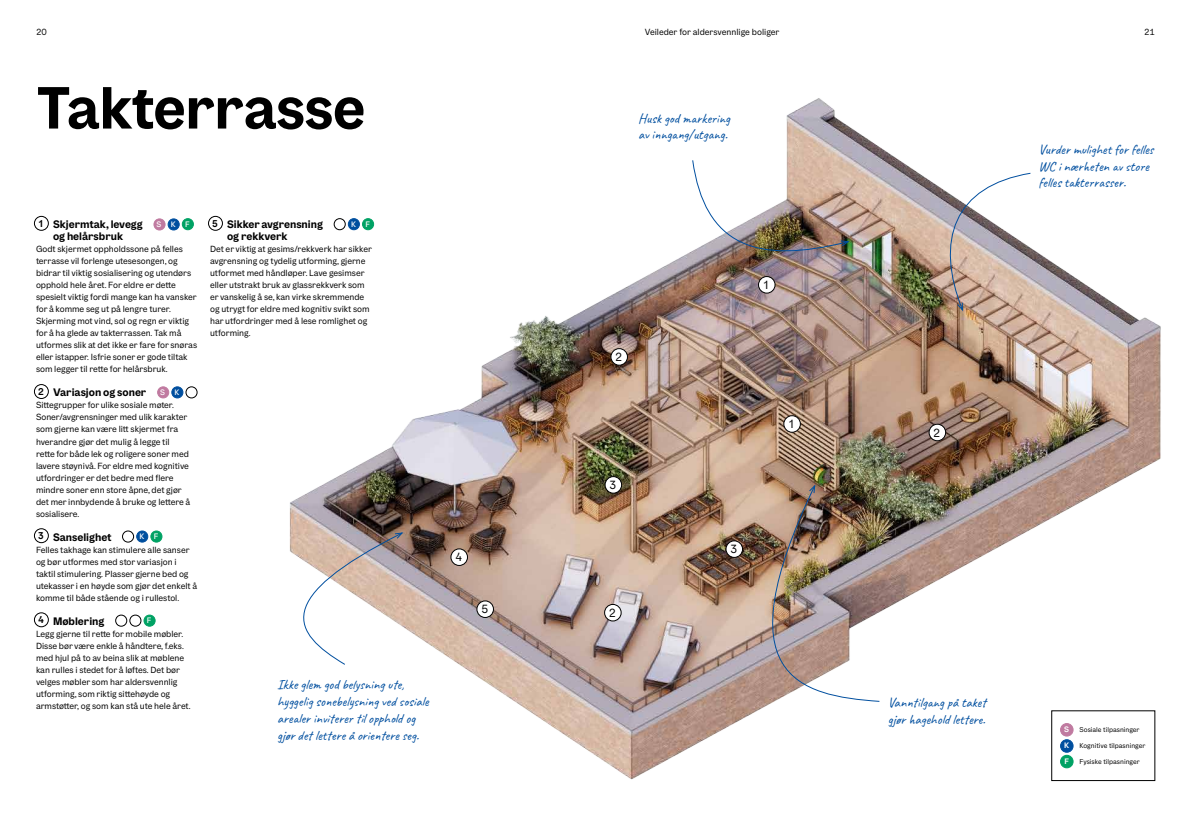
<style>
.page{position:relative;width:1191px;height:823px;background:#fff}
.page>*{position:absolute;margin:0;border:0;box-sizing:border-box;transform-origin:0 0}
.t1{font:700 60px "OBOS Text";letter-spacing:-.01em;color:#000}
.t2{font:14px/16.8px "Caveat";color:#004f9f}
.t3{font:12px "OBOS Text";color:#000}
.t4{font:700 11px/12px "OBOS Text";color:#000}
.t5{font:600 10px "OBOS Text";color:#000}
.t6{font:9px/12px "OBOS Text";color:#000}
.t7{font:500 8px "OBOS Text";color:#fff}
.t8{font:600 8px/15.6px "OBOS Text";color:#fff}
.t9{font:7px "OBOS Text";color:#000}
</style>
<div class="page">
<img style="left:289px;top:98px;width:872px;height:682px">
<svg style="left:934px;top:172px;width:97px;height:140px"></svg>
<img style="left:692px;top:159px;width:158px;height:106px">
<svg style="left:289px;top:531px;width:115px;height:134px"></svg>
<img style="left:723px;top:483px;width:157px;height:218px">
<div style="left:168px;top:219px;width:11px;height:11px;background:#004f9f;border-radius:50%"></div>
<div style="left:168px;top:219px;width:11px;height:11px;border:1px solid #004f9f;border-radius:50%"></div>
<div style="left:348px;top:218px;width:11px;height:11px;background:#004f9f;border-radius:50%"></div>
<div style="left:348px;top:218px;width:11px;height:12px;border:1px solid #004f9f;border-radius:50%"></div>
<div style="left:137px;top:530px;width:11px;height:11px;background:#004f9f;border-radius:50%"></div>
<div style="left:137px;top:530px;width:11px;height:12px;border:1px solid #004f9f;border-radius:50%"></div>
<div style="left:172px;top:386px;width:11px;height:11px;background:#004f9f;border-radius:50%"></div>
<div style="left:172px;top:386px;width:11px;height:12px;border:1px solid #004f9f;border-radius:50%"></div>
<div style="left:130px;top:614px;width:11px;height:12px;border:1px solid #000;border-radius:50%"></div>
<div style="left:182px;top:218px;width:11px;height:11px;background:#00a264;border-radius:50%"></div>
<div style="left:182px;top:218px;width:11px;height:12px;border:1px solid #00a264;border-radius:50%"></div>
<div style="left:362px;top:218px;width:11px;height:11px;background:#00a264;border-radius:50%"></div>
<div style="left:362px;top:218px;width:12px;height:12px;border:1px solid #00a264;border-radius:50%"></div>
<div style="left:151px;top:530px;width:11px;height:11px;background:#00a264;border-radius:50%"></div>
<div style="left:151px;top:530px;width:11px;height:12px;border:1px solid #00a264;border-radius:50%"></div>
<div style="left:186px;top:386px;width:11px;height:12px;border:1px solid #000;border-radius:50%"></div>
<div style="left:144px;top:614px;width:11px;height:11px;background:#00a264;border-radius:50%"></div>
<div style="left:144px;top:614px;width:11px;height:12px;border:1px solid #00a264;border-radius:50%"></div>
<div style="left:154px;top:219px;width:11px;height:11px;background:#c07aa0;border-radius:50%"></div>
<div style="left:154px;top:219px;width:11px;height:11px;border:1px solid #c07aa0;border-radius:50%"></div>
<div style="left:334px;top:218px;width:11px;height:12px;border:1px solid #000;border-radius:50%"></div>
<div style="left:122px;top:530px;width:12px;height:12px;border:1px solid #000;border-radius:50%"></div>
<div style="left:158px;top:386px;width:11px;height:11px;background:#c07aa0;border-radius:50%"></div>
<div style="left:157px;top:386px;width:12px;height:12px;border:1px solid #c07aa0;border-radius:50%"></div>
<div style="left:116px;top:614px;width:11px;height:12px;border:1px solid #000;border-radius:50%"></div>
<div style="left:1060px;top:723px;width:13px;height:12px;background:#c07aa0;border-radius:50%"></div>
<div style="left:1060px;top:723px;width:13px;height:12px;border:1px solid #c07aa0;border-radius:50%"></div>
<div style="left:1060px;top:739px;width:13px;height:12px;background:#004f9f;border-radius:50%"></div>
<div style="left:1060px;top:739px;width:13px;height:13px;border:1px solid #004f9f;border-radius:50%"></div>
<div style="left:1060px;top:754px;width:13px;height:13px;background:#00a264;border-radius:50%"></div>
<div style="left:1060px;top:754px;width:13px;height:13px;border:1px solid #00a264;border-radius:50%"></div>
<div style="left:34px;top:216px;width:14px;height:14px;border:1px solid #000;border-radius:50%"></div>
<div style="left:34px;top:384px;width:14px;height:14px;border:1px solid #000;border-radius:50%"></div>
<div style="left:34px;top:528px;width:14px;height:14px;border:1px solid #000;border-radius:50%"></div>
<div style="left:34px;top:612px;width:14px;height:14px;border:1px solid #000;border-radius:50%"></div>
<div style="left:208px;top:216px;width:14px;height:14px;border:1px solid #000;border-radius:50%"></div>
<div style="left:758px;top:276px;width:17px;height:17px;background:#fff;border-radius:50%"></div>
<div style="left:758px;top:276px;width:17px;height:17px;border:1px solid #000;border-radius:50%"></div>
<div style="left:784px;top:415px;width:16px;height:17px;background:#fff;border-radius:50%"></div>
<div style="left:783px;top:415px;width:17px;height:17px;border:1px solid #000;border-radius:50%"></div>
<div style="left:611px;top:348px;width:16px;height:17px;background:#fff;border-radius:50%"></div>
<div style="left:610px;top:348px;width:17px;height:17px;border:1px solid #000;border-radius:50%"></div>
<div style="left:604px;top:604px;width:17px;height:16px;background:#fff;border-radius:50%"></div>
<div style="left:604px;top:603px;width:17px;height:18px;border:1px solid #000;border-radius:50%"></div>
<div style="left:929px;top:424px;width:16px;height:16px;background:#fff;border-radius:50%"></div>
<div style="left:929px;top:423px;width:17px;height:18px;border:1px solid #000;border-radius:50%"></div>
<div style="left:726px;top:540px;width:16px;height:17px;background:#fff;border-radius:50%"></div>
<div style="left:725px;top:540px;width:18px;height:17px;border:1px solid #000;border-radius:50%"></div>
<div style="left:605px;top:476px;width:16px;height:17px;background:#fff;border-radius:50%"></div>
<div style="left:605px;top:476px;width:17px;height:17px;border:1px solid #000;border-radius:50%"></div>
<div style="left:451px;top:548px;width:16px;height:17px;background:#fff;border-radius:50%"></div>
<div style="left:451px;top:548px;width:17px;height:17px;border:1px solid #000;border-radius:50%"></div>
<div style="left:477px;top:600px;width:16px;height:17px;background:#fff;border-radius:50%"></div>
<div style="left:477px;top:600px;width:17px;height:17px;border:1px solid #000;border-radius:50%"></div>
<p class="t6" style="left:36px;top:26px;width:12px">20</p>
<p class="t6" style="left:644px;top:26px;width:136px">Veileder for aldersvennlige boliger</p>
<p class="t6" style="left:1144px;top:26px;width:12px">21</p>
<h1 class="t1" style="left:36px;top:69px;width:331px">Takterrasse</h1>
<p class="t5" style="left:39px;top:217px;width:6px">1</p>
<p class="t5" style="left:212px;top:217px;width:7px">5</p>
<p class="t4" style="left:227px;top:218px;width:97px">Sikker avgrensning og rekkverk</p>
<p class="t6" style="left:210px;top:243px;width:163px">Det er viktig at gesims/rekkverk har sikker avgrensning og tydelig utforming, gjerne utformet med håndløper. Lave gesimser eller utstrakt bruk av glassrekkverk som er vanskelig å se, kan virke skremmende og utrygt for eldre med kognitiv svikt som har utfordringer med å lese romlighet og utforming.</p>
<p class="t4" style="left:53px;top:218px;width:91px">Skjermtak, levegg og helårsbruk</p>
<p class="t6" style="left:36px;top:243px;width:163px">Godt skjermet oppholdssone på felles terrasse vil forlenge utesesongen, og bidrar til viktig sosialisering og utendørs opphold hele året. For eldre er dette spesielt viktig fordi mange kan ha vansker for å komme seg ut på lengre turer.<br>Skjerming mot vind, sol og regn er viktig for å ha glede av takterrassen. Tak må utformes slik at det ikke er fare for snøras eller istapper. Isfrie soner er gode tiltak som legger til rette for helårsbruk.</p>
<p class="t4" style="left:53px;top:386px;width:95px">Variasjon og soner</p>
<p class="t6" style="left:36px;top:399px;width:156px">Sittegrupper for ulike sosiale møter.<br>Soner/avgrensninger med ulik karakter som gjerne kan være litt skjermet fra hverandre gjør det mulig å legge til rette for både lek og roligere soner med lavere støynivå. For eldre med kognitive utfordringer er det bedre med flere mindre soner enn store åpne, det gjør det mer innbydende å bruke og lettere å sosialisere.</p>
<p class="t4" style="left:53px;top:530px;width:60px">Sanselighet</p>
<p class="t6" style="left:36px;top:543px;width:163px">Felles takhage kan stimulere alle sanser og bør utformes med stor variasjon i taktil stimulering. Plasser gjerne bed og utekasser i en høyde som gjør det enkelt å komme til både stående og i rullestol.</p>
<p class="t4" style="left:53px;top:614px;width:53px">Møblering</p>
<p class="t6" style="left:36px;top:627px;width:156px">Legg gjerne til rette for mobile møbler.<br>Disse bør være enkle å håndtere, f.eks. med hjul på to av beina slik at møblene kan rulles i stedet for å løftes. Det bør velges møbler som har aldersvennlig utforming, som riktig sittehøyde og armstøtter, og som kan stå ute hele året.</p>
<p class="t7" style="left:185px;top:219px;width:6px">F</p>
<p class="t7" style="left:365px;top:219px;width:6px">F</p>
<p class="t7" style="left:171px;top:219px;width:6px">K</p>
<p class="t7" style="left:351px;top:219px;width:6px">K</p>
<p class="t7" style="left:157px;top:219px;width:6px">S</p>
<p class="t5" style="left:38px;top:385px;width:7px">2</p>
<p class="t7" style="left:160px;top:387px;width:6px">S</p>
<p class="t7" style="left:175px;top:387px;width:6px">K</p>
<p class="t5" style="left:38px;top:529px;width:7px">3</p>
<p class="t7" style="left:154px;top:531px;width:6px">F</p>
<p class="t7" style="left:139px;top:531px;width:6px">K</p>
<p class="t5" style="left:38px;top:613px;width:7px">4</p>
<p class="t7" style="left:147px;top:615px;width:6px">F</p>
<h2 class="t2" style="left:277px;top:676px;width:153px">Ikke glem god belysning ute, hyggelig sonebelysning ved sosiale arealer inviterer til opphold og gjør det lettere å orientere seg.</h2>
<h3 class="t3" style="left:455px;top:549px;width:8px">4</h3>
<h3 class="t3" style="left:481px;top:601px;width:8px">5</h3>
<h2 class="t2" style="left:638px;top:109px;width:93px">Husk god markering av inngang/utgang.</h2>
<h3 class="t3" style="left:615px;top:349px;width:8px">2</h3>
<h3 class="t3" style="left:609px;top:477px;width:8px">3</h3>
<h3 class="t3" style="left:609px;top:604px;width:8px">2</h3>
<h3 class="t3" style="left:763px;top:277px;width:6px">1</h3>
<h3 class="t3" style="left:730px;top:541px;width:8px">3</h3>
<h3 class="t3" style="left:789px;top:416px;width:6px">1</h3>
<h3 class="t3" style="left:933px;top:424px;width:8px">2</h3>
<h2 class="t2" style="left:1038px;top:140px;width:117px">Vurder mulighet for felles<br>WC i nærheten av store felles takterrasser.</h2>
<h2 class="t2" style="left:888px;top:693px;width:100px">Vanntilgang på taket gjør hagehold lettere.</h2>
<p class="t8" style="left:1064px;top:721px;width:6px">S</p>
<p class="t9" style="left:1079px;top:725px;width:61px">Sosiale tilpasninger</p>
<p class="t8" style="left:1064px;top:737px;width:7px">K<br>F</p>
<p class="t9" style="left:1079px;top:741px;width:67px">Kognitive tilpasninger</p>
<p class="t9" style="left:1079px;top:756px;width:62px">Fysiske tilpasninger</p>
</div>
